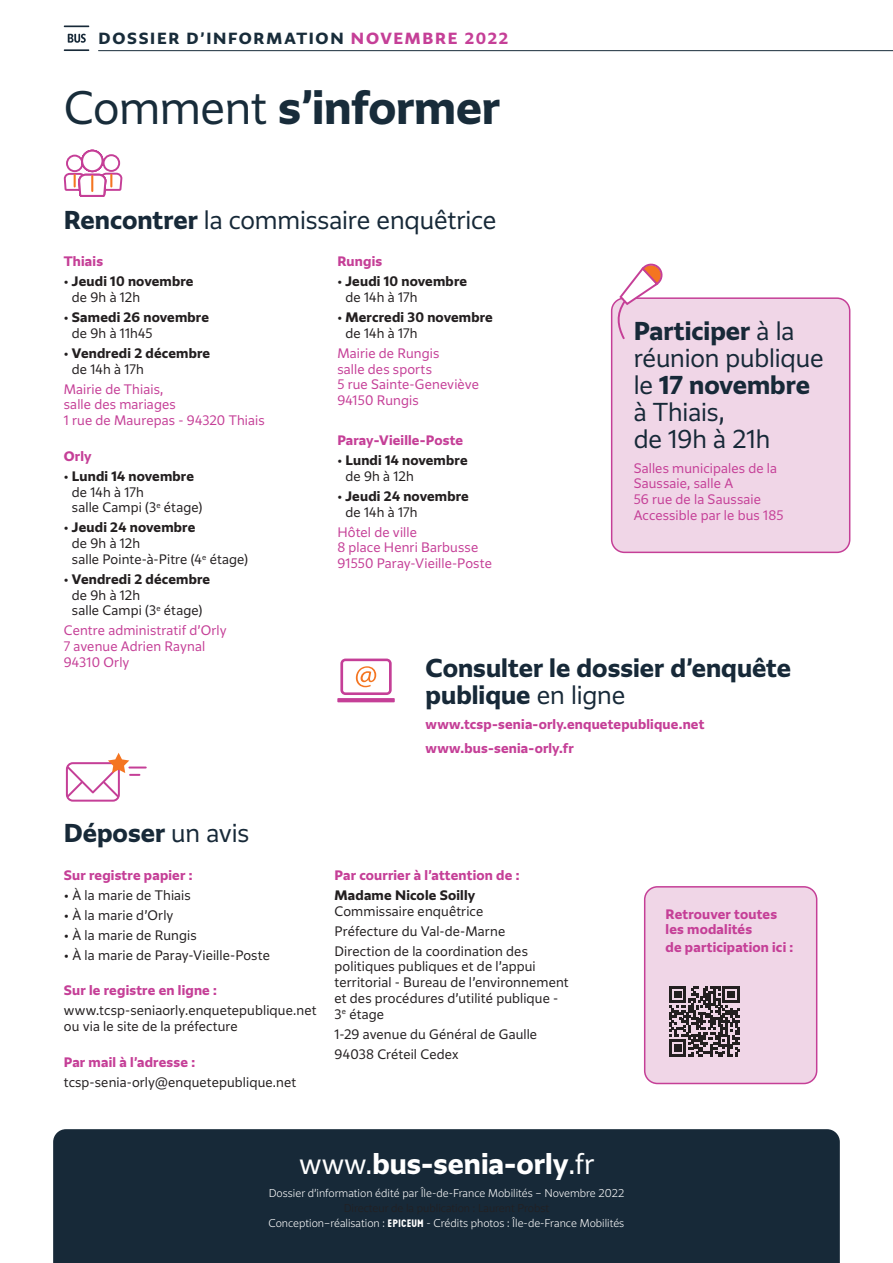
<style>
.page{position:relative;width:893px;height:1263px;background:#fff}
.page>*{position:absolute;margin:0;border:0;box-sizing:border-box;transform-origin:0 0}
.Titre_-_Article{font:700 43.5px "Grand Paris";letter-spacing:-.005em;color:#182c3a}
.t1{font:700 27px "Grand Paris";color:#fff}
.SSTITRE{font:300 24px/27px "Grand Paris";letter-spacing:-.01em;color:#172938}
.SSTITRE-2{font:700 24px/27px "Grand Paris";color:#172938}
.t2{font:700 15px "Grand Paris";letter-spacing:.11em;color:#182c3a}
.Texte_FAG{font:300 12.75px/15.8px "Grand Paris";letter-spacing:.01em;color:#231f20}
.Texte_FAG-2{font:300 12.75px/15.8px "Grand Paris";letter-spacing:.01em;color:#c53f97}
.Texte_FAG-3{font:700 12.75px/15.8px "Grand Paris";letter-spacing:.015em;color:#c53f97}
.Texte_FAG-4{font:700 12.75px/15.8px "Grand Paris";letter-spacing:.015em;color:#231f20}
.t3{font:300 expanded 10.5px "Grand Paris";color:#fff}
.s1{color:#c53f97}
.s2{font-weight:300}
.s3{font-weight:700}
.s4{font-family:"Epiceum";font-weight:400;font-stretch:normal}
</style>
<div class="page">
<hr style="left:99px;top:50px;width:794px;height:1px;background:#182c3a">
<svg style="left:68px;top:34px;width:18px;height:9px"></svg>
<svg style="left:64px;top:26px;width:25px;height:1px"></svg>
<hr style="left:64px;top:49px;width:25px;height:2px;background:#172938">
<div style="left:66px;top:762px;width:54px;height:40px;border:2px solid #c53f97;border-radius:6px"></div>
<svg style="left:65px;top:753px;width:81px;height:46px"></svg>
<div style="left:53px;top:1129px;width:787px;height:134px;background:#172938"></div>
<svg style="left:63px;top:149px;width:60px;height:48px"></svg>
<svg style="left:337px;top:698px;width:58px;height:4px"></svg>
<svg style="left:340px;top:658px;width:52px;height:37px"></svg>
<div style="left:612px;top:298px;width:238px;height:254px;background:#f0d6e7;border-radius:13px"></div>
<div style="left:611px;top:297px;width:239px;height:256px;border:2px solid #c53f97;border-radius:13px"></div>
<svg style="left:616px;top:263px;width:49px;height:77px"></svg>
<div style="left:645px;top:887px;width:172px;height:196px;background:#f0d6e7;border-radius:13px"></div>
<div style="left:644px;top:886px;width:173px;height:198px;border:2px solid #c53f97;border-radius:13px"></div>
<svg style="left:669px;top:986px;width:71px;height:70px"></svg>
<p class="t2" style="left:99px;top:28px;width:411px">DOSSIER D’INFORMATION <span class="s1">NOVEMBRE 2022</span></p>
<p class="Titre_-_Article" style="left:64px;top:79px;width:438px"><span class="s2">Comment</span> s’informer</p>
<p class="SSTITRE" style="left:64px;top:206px;width:434px"><span class="s3">Rencontrer</span> la commissaire enquêtrice</p>
<p class="Texte_FAG-3" style="left:64px;top:253px;width:41px">Thiais</p>
<p class="Texte_FAG-4" style="left:72px;top:273px;width:123px;text-indent:-8px">• Jeudi 10 novembre <span class="s2">de 9h à 12h</span></p>
<p class="Texte_FAG-4" style="left:72px;top:309px;width:139px;text-indent:-8px">• Samedi 26 novembre <span class="s2">de 9h à 11h45</span></p>
<p class="Texte_FAG-4" style="left:72px;top:345px;width:140px;text-indent:-8px">• Vendredi 2 décembre <span class="s2">de 14h à 17h</span></p>
<p class="Texte_FAG-2" style="left:64px;top:381px;width:202px">Mairie de Thiais,<br>salle des mariages<br>1 rue de Maurepas - 94320 Thiais</p>
<p class="Texte_FAG-3" style="left:64px;top:448px;width:29px">Orly</p>
<p class="Texte_FAG" style="left:72px;top:468px;width:132px;text-indent:-8px"><span class="s3">• Lundi 14 novembre </span>de 14h à 17h<br>salle Campi (3<sup>e</sup> étage)</p>
<p class="Texte_FAG" style="left:72px;top:519px;width:178px;text-indent:-8px"><span class="s3">• Jeudi 24 novembre<br></span>de 9h à 12h<br>salle Pointe-à-Pitre (4<sup>e</sup> étage)</p>
<p class="Texte_FAG" style="left:72px;top:571px;width:140px;text-indent:-8px"><span class="s3">• Vendredi 2 décembre </span>de 9h à 12h<br>salle Campi (3<sup>e</sup> étage)</p>
<p class="Texte_FAG-2" style="left:64px;top:622px;width:164px">Centre administratif d’Orly<br>7 avenue Adrien Raynal<br>94310 Orly</p>
<p class="Texte_FAG-3" style="left:337px;top:253px;width:46px">Rungis</p>
<p class="Texte_FAG-4" style="left:345px;top:273px;width:123px;text-indent:-8px">• Jeudi 10 novembre <span class="s2">de 14h à 17h</span></p>
<p class="Texte_FAG-4" style="left:345px;top:309px;width:149px;text-indent:-8px">• Mercredi 30 novembre <span class="s2">de 14h à 17h</span></p>
<p class="Texte_FAG-2" style="left:337px;top:345px;width:143px">Mairie de Rungis<br>salle des sports<br>5 rue Sainte-Geneviève<br>94150 Rungis</p>
<p class="Texte_FAG-3" style="left:337px;top:432px;width:127px">Paray-Vieille-Poste</p>
<p class="Texte_FAG-4" style="left:345px;top:452px;width:124px;text-indent:-8px">• Lundi 14 novembre <span class="s2">de 9h à 12h</span></p>
<p class="Texte_FAG-4" style="left:345px;top:488px;width:125px;text-indent:-8px">• Jeudi 24 novembre <span class="s2">de 14h à 17h</span></p>
<p class="Texte_FAG-2" style="left:337px;top:524px;width:156px">Hôtel de ville<br>8 place Henri Barbusse<br>91550 Paray-Vieille-Poste</p>
<p class="SSTITRE" style="left:634px;top:317px;width:191px"><span class="s3">Participer</span> à la réunion publique le <span class="s3">17 novembre </span>à Thiais,<br>de 19h à 21h</p>
<p class="Texte_FAG-2" style="left:634px;top:460px;width:151px">Salles municipales de la<br>Saussaie, salle A<br>56 rue de la Saussaie<br>Accessible par le bus 185</p>
<p class="SSTITRE-2" style="left:426px;top:654px;width:367px">Consulter le dossier d’enquête publique <span class="s2">en ligne</span></p>
<p class="Texte_FAG-3" style="left:426px;top:715px;width:280px">www.tcsp-senia-orly.enquetepublique.net</p>
<p class="Texte_FAG-3" style="left:426px;top:740px;width:150px">www.bus-senia-orly.fr</p>
<p class="SSTITRE-2" style="left:64px;top:819px;width:187px">Déposer <span class="s2">un avis</span></p>
<p class="Texte_FAG-3" style="left:64px;top:867px;width:130px">Sur registre papier :</p>
<p class="Texte_FAG" style="left:64px;top:887px;width:129px">• À la marie de Thiais</p>
<p class="Texte_FAG" style="left:64px;top:907px;width:111px">• À la marie d’Orly</p>
<p class="Texte_FAG" style="left:64px;top:927px;width:134px">• À la marie de Rungis</p>
<p class="Texte_FAG" style="left:64px;top:947px;width:208px">• À la marie de Paray-Vieille-Poste</p>
<p class="Texte_FAG-3" style="left:64px;top:982px;width:155px">Sur le registre en ligne :</p>
<p class="Texte_FAG" style="left:64px;top:1002px;width:254px">www.tcsp-seniaorly.enquetepublique.net ou via le site de la préfecture</p>
<p class="Texte_FAG-3" style="left:64px;top:1054px;width:133px">Par mail à l’adresse :</p>
<p class="Texte_FAG" style="left:64px;top:1074px;width:234px">tcsp-senia-orly@enquetepublique.net</p>
<p class="Texte_FAG-3" style="left:334px;top:867px;width:186px">Par courrier à l’attention de :</p>
<p class="Texte_FAG" style="left:334px;top:887px;width:150px"><span class="s3">Madame Nicole Soilly<br></span>Commissaire enquêtrice</p>
<p class="Texte_FAG" style="left:334px;top:923px;width:172px">Préfecture du Val-de-Marne</p>
<p class="Texte_FAG" style="left:334px;top:943px;width:236px">Direction de la coordination des politiques publiques et de l’appui territorial - Bureau de l’environnement et des procédures d’utilité publique -<br>3<sup>e</sup> étage</p>
<p class="Texte_FAG" style="left:334px;top:1026px;width:204px">1-29 avenue du Général de Gaulle</p>
<p class="Texte_FAG" style="left:334px;top:1046px;width:126px">94038 Créteil Cedex</p>
<p class="t1" style="left:299px;top:1145px;width:297px"><span class="s2">www.</span>bus-senia-orly<span class="s2">.fr</span></p>
<p class="t3" style="left:269px;top:1187px;width:357px">Dossier d’information édité par Île-de-France Mobilités – Novembre 2022</p>
<p class="t3" style="left:269px;top:1217px;width:357px">Conception–réalisation : <span class="s4">EPICEUM</span> - Crédits photos : Île-de-France Mobilités</p>
<p class="Texte_FAG-3" style="left:665px;top:905px;width:113px">Retrouver toutes les modalités</p>
<p class="Texte_FAG-3" style="left:665px;top:939px;width:129px">de participation ici :</p>
</div>
